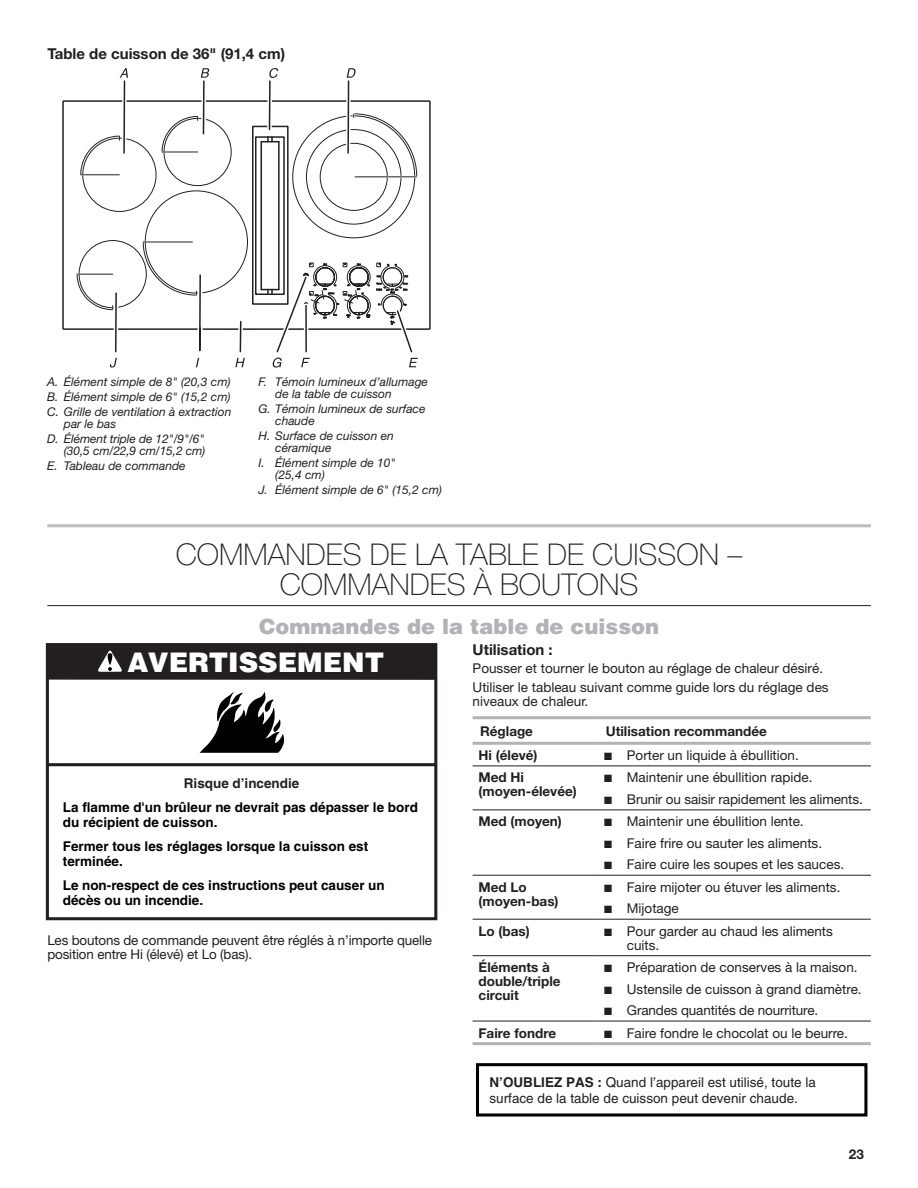
<style>
.page{position:relative;width:918px;height:1188px;background:#fff}
.page>*{position:absolute;margin:0;border:0;box-sizing:border-box;transform-origin:0 0}
.Heading_1{font:100 30px/30px "Helvetica Neue";color:#231f20;text-align:center}
.t1{font:900 27px "Helvetica";color:#fff}
.Heading_2{font:900 21px "Helvetica";color:#b2b3b7}
.Heading_3{font:700 15px "Helvetica Neue";color:#231f20}
.Heading_3_Plus{font:700 15px "Helvetica Neue";color:#231f20}
.Body{font:13.5px/13.8px "Helvetica Neue";color:#231f20}
.t2{font:700 13.5px/23.2px "Helvetica";color:#000}
.Body_Bold{font:700 13.5px/13.8px "Helvetica Neue";color:#231f20}
.t3{font:13.5px/15.8px "Helvetica";color:#231f20}
.t4{font:italic 12px/15px "Helvetica Neue";color:#231f20}
.s1{color:#231f20}
.s2{font-weight:700}
</style>
<div class="page">
<hr style="left:47px;top:524px;width:824px;height:3px;background:#bcbdc0">
<hr style="left:47px;top:605px;width:824px;height:1px;background:#231f20">
<hr style="left:473px;top:766px;width:125px;height:1px;background:#231f20">
<hr style="left:598px;top:766px;width:273px;height:1px;background:#231f20">
<hr style="left:473px;top:809px;width:125px;height:1px;background:#231f20">
<hr style="left:598px;top:809px;width:273px;height:1px;background:#231f20">
<hr style="left:473px;top:875px;width:125px;height:1px;background:#231f20">
<hr style="left:598px;top:875px;width:273px;height:1px;background:#231f20">
<hr style="left:473px;top:919px;width:125px;height:1px;background:#231f20">
<hr style="left:598px;top:919px;width:273px;height:1px;background:#231f20">
<hr style="left:473px;top:955px;width:125px;height:1px;background:#231f20">
<hr style="left:598px;top:955px;width:273px;height:1px;background:#231f20">
<hr style="left:473px;top:716px;width:125px;height:3px;background:#b2b3b7">
<hr style="left:598px;top:716px;width:273px;height:3px;background:#b2b3b7">
<hr style="left:473px;top:742px;width:125px;height:3px;background:#b2b3b7">
<hr style="left:598px;top:742px;width:273px;height:3px;background:#b2b3b7">
<hr style="left:473px;top:1021px;width:125px;height:1px;background:#231f20">
<hr style="left:598px;top:1021px;width:273px;height:1px;background:#231f20">
<hr style="left:473px;top:1042px;width:125px;height:3px;background:#b2b3b7">
<hr style="left:598px;top:1042px;width:273px;height:3px;background:#b2b3b7">
<div style="left:62px;top:100px;width:369px;height:230px;border:2px solid #231f20"></div>
<svg style="left:292px;top:113px;width:126px;height:126px"></svg>
<hr style="left:355px;top:176px;width:62px;height:1px;background:#231f20">
<div style="left:320px;top:143px;width:68px;height:68px;border:1px solid #231f20;border-radius:50%"></div>
<svg style="left:76px;top:116px;width:172px;height:194px"></svg>
<div style="left:252px;top:126px;width:37px;height:179px;border:2px solid #231f20"></div>
<div style="left:255px;top:136px;width:30px;height:159px;border:2px solid #231f20"></div>
<hr style="left:261px;top:142px;width:1px;height:148px;background:#231f20">
<hr style="left:278px;top:142px;width:2px;height:148px;background:#231f20">
<svg style="left:261px;top:137px;width:18px;height:5px"></svg>
<svg style="left:120px;top:68px;width:8px;height:10px"></svg>
<svg style="left:201px;top:68px;width:8px;height:10px"></svg>
<svg style="left:269px;top:68px;width:9px;height:10px"></svg>
<svg style="left:347px;top:68px;width:9px;height:10px"></svg>
<svg style="left:235px;top:358px;width:10px;height:9px"></svg>
<svg style="left:196px;top:358px;width:3px;height:9px"></svg>
<svg style="left:110px;top:358px;width:7px;height:10px"></svg>
<svg style="left:122px;top:81px;width:5px;height:72px"></svg>
<svg style="left:201px;top:100px;width:5px;height:34px"></svg>
<svg style="left:267px;top:100px;width:5px;height:29px"></svg>
<div style="left:113px;top:293px;width:5px;height:59px;background:#fff"></div>
<hr style="left:198px;top:275px;width:4px;height:75px;background:#fff">
<svg style="left:238px;top:325px;width:5px;height:27px"></svg>
<svg style="left:346px;top:81px;width:5px;height:72px"></svg>
<hr style="left:123px;top:81px;width:2px;height:72px;background:#231f20">
<hr style="left:203px;top:81px;width:2px;height:53px;background:#231f20">
<hr style="left:269px;top:81px;width:2px;height:48px;background:#231f20">
<hr style="left:115px;top:293px;width:2px;height:59px;background:#231f20">
<hr style="left:199px;top:275px;width:2px;height:75px;background:#231f20">
<svg style="left:261px;top:261px;width:157px;height:107px"></svg>
<hr style="left:240px;top:322px;width:2px;height:30px;background:#231f20">
<hr style="left:347px;top:81px;width:2px;height:72px;background:#231f20">
<hr style="left:47px;top:763px;width:389px;height:3px;background:#231f20">
<div style="left:46px;top:643px;width:391px;height:277px;border:3px solid #231f20"></div>
<div style="left:48px;top:644px;width:388px;height:36px;background:#231f20"></div>
<svg style="left:98px;top:651px;width:24px;height:21px"></svg>
<svg style="left:200px;top:692px;width:85px;height:61px"></svg>
<div style="left:476px;top:1063px;width:391px;height:54px;border:3px solid #000"></div>
<h3 class="Heading_3" style="left:47px;top:44px;width:239px">Table de cuisson de 36" (91,4 cm)</h3>
<p class="t4" style="left:47px;top:374px;width:186px;text-align:justify">A. Élément simple de 8" (20,3 cm)<br>B. Élément simple de 6" (15,2 cm)<br>C. Grille de ventilation à extraction</p>
<p class="t4" style="left:47px;top:416px;width:159px;text-indent:17px">par le bas<br>D. Élément triple de 12"/9"/6"</p>
<p class="t4" style="left:47px;top:443px;width:160px;text-indent:17px">(30,5 cm/22,9 cm/15,2 cm)<br>E. Tableau de commande</p>
<p class="t4" style="left:275px;top:376px;width:154px;line-height:12px;text-indent:-17px">F. Témoin lumineux d’allumage de la table de cuisson</p>
<p class="t4" style="left:275px;top:403px;width:152px;line-height:12px;text-indent:-17px">G. Témoin lumineux de surface chaude</p>
<p class="t4" style="left:275px;top:430px;width:120px;line-height:12px;text-indent:-17px">H. Surface de cuisson en céramique</p>
<p class="t4" style="left:275px;top:457px;width:122px;line-height:12px;text-indent:-17px">I. Élément simple de 10" (25,4 cm)</p>
<p class="t4" style="left:258px;top:482px;width:185px">J. Élément simple de 6" (15,2 cm)</p>
<h1 class="Heading_1" style="left:176px;top:539px;width:568px">COMMANDES DE LA TABLE DE CUISSON –<br>COMMANDES À BOUTONS</h1>
<h2 class="Heading_2" style="left:259px;top:613px;width:402px">Commandes de la table de cuisson</h2>
<p class="t1" style="left:128px;top:644px;width:258px">AVERTISSEMENT</p>
<p class="t2" style="left:63px;top:772px;width:357px;text-align:center"><span class="s1">Risque d’incendie<br></span>La flamme d'un brûleur ne devrait pas dépasser le bord</p>
<p class="t2" style="left:63px;top:811px;width:307px">du récipient de cuisson.<br>Fermer tous les réglages lorsque la cuisson est</p>
<p class="t2" style="left:63px;top:850px;width:323px">terminée.<br>Le non-respect de ces instructions peut causer un</p>
<p class="t2" style="left:63px;top:889px;width:142px">décès ou un incendie.</p>
<p class="Body" style="left:47px;top:933px;width:386px">Les boutons de commande peuvent être réglés à n’importe quelle position entre Hi (élevé) et Lo (bas).</p>
<h3 class="Heading_3_Plus" style="left:473px;top:640px;width:82px">Utilisation :</h3>
<p class="Body" style="left:473px;top:662px;width:352px">Pousser et tourner le bouton au réglage de chaleur désiré.</p>
<p class="Body" style="left:473px;top:680px;width:358px">Utiliser le tableau suivant comme guide lors du réglage des niveaux de chaleur.</p>
<p class="Body_Bold" style="left:480px;top:724px;width:54px">Réglage</p>
<p class="Body_Bold" style="left:606px;top:724px;width:163px">Utilisation recommandée</p>
<p class="Body_Bold" style="left:479px;top:748px;width:60px">Hi (élevé)</p>
<p class="Body" style="left:604px;top:748px;width:196px">■ Porter un liquide à ébullition.</p>
<p class="Body_Bold" style="left:479px;top:770px;width:100px">Med Hi (moyen-élevée)</p>
<p class="Body" style="left:604px;top:771px;width:210px">■ Maintenir une ébullition rapide.</p>
<p class="Body" style="left:604px;top:792px;width:260px">■ Brunir ou saisir rapidement les aliments.</p>
<p class="Body_Bold" style="left:479px;top:814px;width:85px">Med (moyen)</p>
<p class="Body" style="left:604px;top:815px;width:201px">■ Maintenir une ébullition lente.</p>
<p class="Body" style="left:604px;top:836px;width:219px">■ Faire frire ou sauter les aliments.</p>
<p class="Body" style="left:604px;top:857px;width:241px">■ Faire cuire les soupes et les sauces.</p>
<p class="Body_Bold" style="left:479px;top:880px;width:81px">Med Lo (moyen-bas)</p>
<p class="Body" style="left:604px;top:880px;width:238px">■ Faire mijoter ou étuver les aliments.</p>
<p class="Body" style="left:604px;top:901px;width:76px">■ Mijotage</p>
<p class="Body_Bold" style="left:479px;top:924px;width:53px">Lo (bas)</p>
<p class="Body" style="left:627px;top:924px;width:208px;text-indent:-23px">■ Pour garder au chaud les aliments cuits.</p>
<p class="Body_Bold" style="left:479px;top:960px;width:83px">Éléments à double/triple circuit</p>
<p class="Body" style="left:604px;top:960px;width:255px">■ Préparation de conserves à la maison.</p>
<p class="Body" style="left:604px;top:982px;width:259px">■ Ustensile de cuisson à grand diamètre.</p>
<p class="Body" style="left:604px;top:1003px;width:216px">■ Grandes quantités de nourriture.</p>
<p class="Body_Bold" style="left:479px;top:1026px;width:79px">Faire fondre</p>
<p class="Body" style="left:604px;top:1026px;width:245px">■ Faire fondre le chocolat ou le beurre.</p>
<p class="t3" style="left:490px;top:1074px;width:328px"><span class="s2">N’OUBLIEZ PAS :</span> Quand l’appareil est utilisé, toute la surface de la table de cuisson peut devenir chaude.</p>
<p class="Body_Bold" style="left:849px;top:1147px;width:17px">23</p>
</div>
